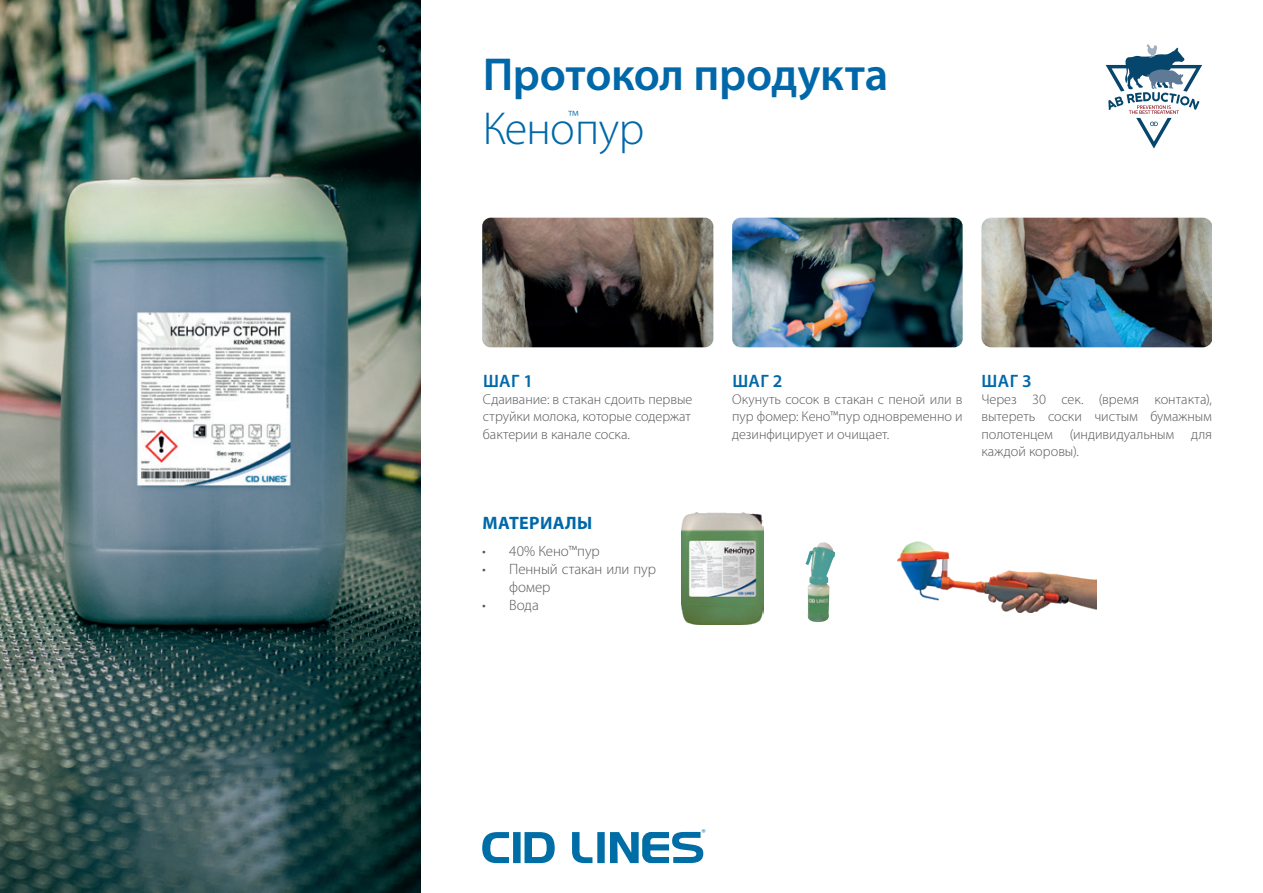
<style>
.page{position:relative;width:1263px;height:893px;background:#fff}
.page>*{position:absolute;margin:0;border:0;box-sizing:border-box;transform-origin:0 0}
.t1{font:600 46.35px "Myriad Pro";letter-spacing:-.01em;color:#0068a9}
.t2{font:300 46.35px "Myriad Pro";letter-spacing:-.015em;color:#0068a9}
.t3{font:600 18px "Myriad Pro";letter-spacing:.02em;color:#0068a9}
.t4{font:700 18px "Myriad Pro";letter-spacing:.02em;color:#0068a9}
.t5{font:300 18px "Myriad Pro";color:#0068a9}
.t6{font:300 15px/18px "Myriad Pro";color:#57585a}
.t7{font:300 14.25px/17.1px "Myriad Pro";letter-spacing:-.005em;color:#57585a;text-align:justify}
</style>
<div class="page">
<img style="left:0;top:0;width:421px;height:893px">
<svg style="left:1106px;top:44px;width:96px;height:105px"></svg>
<svg style="left:482px;top:832px;width:73px;height:31px"></svg>
<svg style="left:572px;top:829px;width:133px;height:34px"></svg>
<img style="left:482px;top:218px;width:231px;height:129px">
<img style="left:732px;top:218px;width:231px;height:129px">
<img style="left:805px;top:542px;width:30px;height:80px">
<img style="left:682px;top:513px;width:81px;height:112px">
<img style="left:898px;top:541px;width:199px;height:72px">
<img style="left:981px;top:218px;width:231px;height:129px">
<h1 class="t1" style="left:483px;top:45px;width:407px">Протокол продукта</h1>
<h1 class="t2" style="left:483px;top:103px;width:163px">Кенoпур</h1>
<p class="t5" style="left:568px;top:107px;width:12px">™</p>
<p class="t3" style="left:483px;top:370px;width:51px">ШАГ 1</p>
<p class="t7" style="left:483px;top:391px;width:211px">Сдаивание: в стакан сдоить первые струйки молока, которые содержат бактерии в канале соска.</p>
<p class="t4" style="left:482px;top:513px;width:112px">МАТЕРИАЛЫ</p>
<p class="t6" style="left:482px;top:542px;width:119px">• 40% Кено™пур</p>
<p class="t6" style="left:509px;top:560px;width:148px;text-indent:-27px">• Пенный стакан или пур фомер</p>
<p class="t6" style="left:482px;top:596px;width:58px">• Вода</p>
<p class="t3" style="left:732px;top:370px;width:51px">ШАГ 2</p>
<p class="t7" style="left:732px;top:391px;width:232px">Окунуть сосок в стакан с пеной или в пур фомер: Кено™пур одновременно и дезинфицирует и очищает.</p>
<p class="t3" style="left:982px;top:370px;width:51px">ШАГ 3</p>
<p class="t7" style="left:981px;top:391px;width:232px">Через 30 сек. (время контакта), вытереть соски чистым бумажным полотенцем (индивидуальным для каждой коровы).</p>
</div>
